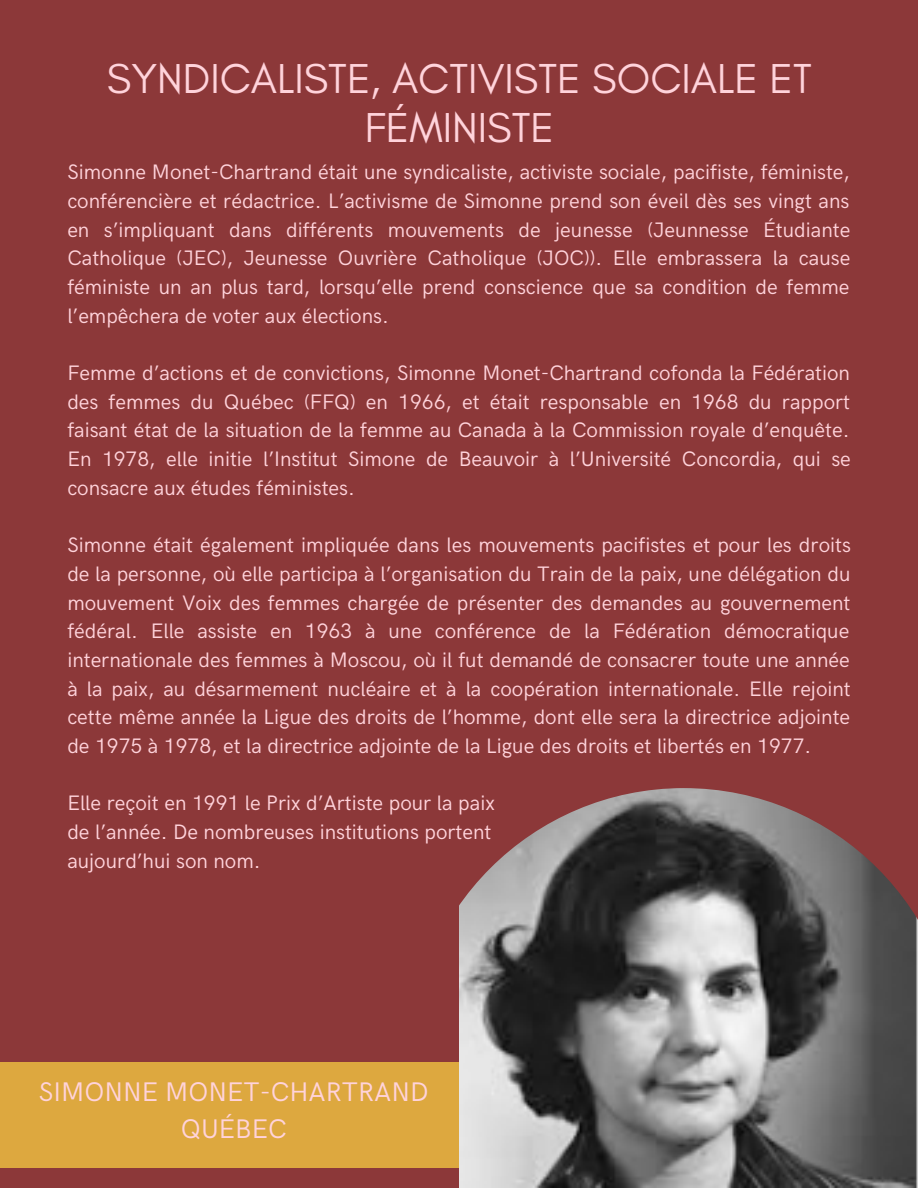
<style>
.page{position:relative;width:918px;height:1188px;background:#8c3839}
.page>*{position:absolute;margin:0;border:0;box-sizing:border-box;transform-origin:0 0}
.t1{font:42.6px/49.2px "Glacial Indifference";color:#ffd3db;text-align:center}
.t2{font:27px/37.5px "HK Grotesk";color:#ffd3db;text-align:center}
.t3{font:21px/28.7px "HK Grotesk";color:#ffd3db;text-align:justify}
</style>
<div class="page">
<img style="left:459px;top:788px;width:459px;height:400px">
<div style="left:0;top:1063px;width:459px;height:105px;background:#dda83f"></div>
<h1 class="t1" style="left:107px;top:53px;width:706px">SYNDICALISTE, ACTIVISTE SOCIALE ET<br>FÉMINISTE</h1>
<p class="t3" style="left:67px;top:159px;width:785px">Simonne Monet-Chartrand était une syndicaliste, activiste sociale, pacifiste, féministe, conférencière et rédactrice. L’activisme de Simonne prend son éveil dès ses vingt ans en s’impliquant dans différents mouvements de jeunesse (Jeunnesse Étudiante Catholique (JEC), Jeunesse Ouvrière Catholique (JOC)). Elle embrassera la cause féministe un an plus tard, lorsqu’elle prend conscience que sa condition de femme l’empêchera de voter aux élections.</p>
<p class="t3" style="left:67px;top:359px;width:785px">Femme d’actions et de convictions, Simonne Monet-Chartrand cofonda la Fédération des femmes du Québec (FFQ) en 1966, et était responsable en 1968 du rapport faisant état de la situation de la femme au Canada à la Commission royale d’enquête.<br>En 1978, elle initie l’Institut Simone de Beauvoir à l’Université Concordia, qui se consacre aux études féministes.</p>
<p class="t3" style="left:67px;top:532px;width:785px">Simonne était également impliquée dans les mouvements pacifistes et pour les droits de la personne, où elle participa à l’organisation du Train de la paix, une délégation du mouvement Voix des femmes chargée de présenter des demandes au gouvernement fédéral. Elle assiste en 1963 à une conférence de la Fédération démocratique internationale des femmes à Moscou, où il fut demandé de consacrer toute une année à la paix, au désarmement nucléaire et à la coopération internationale. Elle rejoint cette même année la Ligue des droits de l’homme, dont elle sera la directrice adjointe de 1975 à 1978, et la directrice adjointe de la Ligue des droits et libertés en 1977.</p>
<p class="t3" style="left:67px;top:790px;width:429px;text-align:left">Elle reçoit en 1991 le Prix d’Artiste pour la paix de l’année. De nombreuses institutions portent aujourd’hui son nom.</p>
<p class="t2" style="left:39px;top:1074px;width:391px">SIMONNE MONET-CHARTRAND<br>QUÉBEC</p>
</div>
